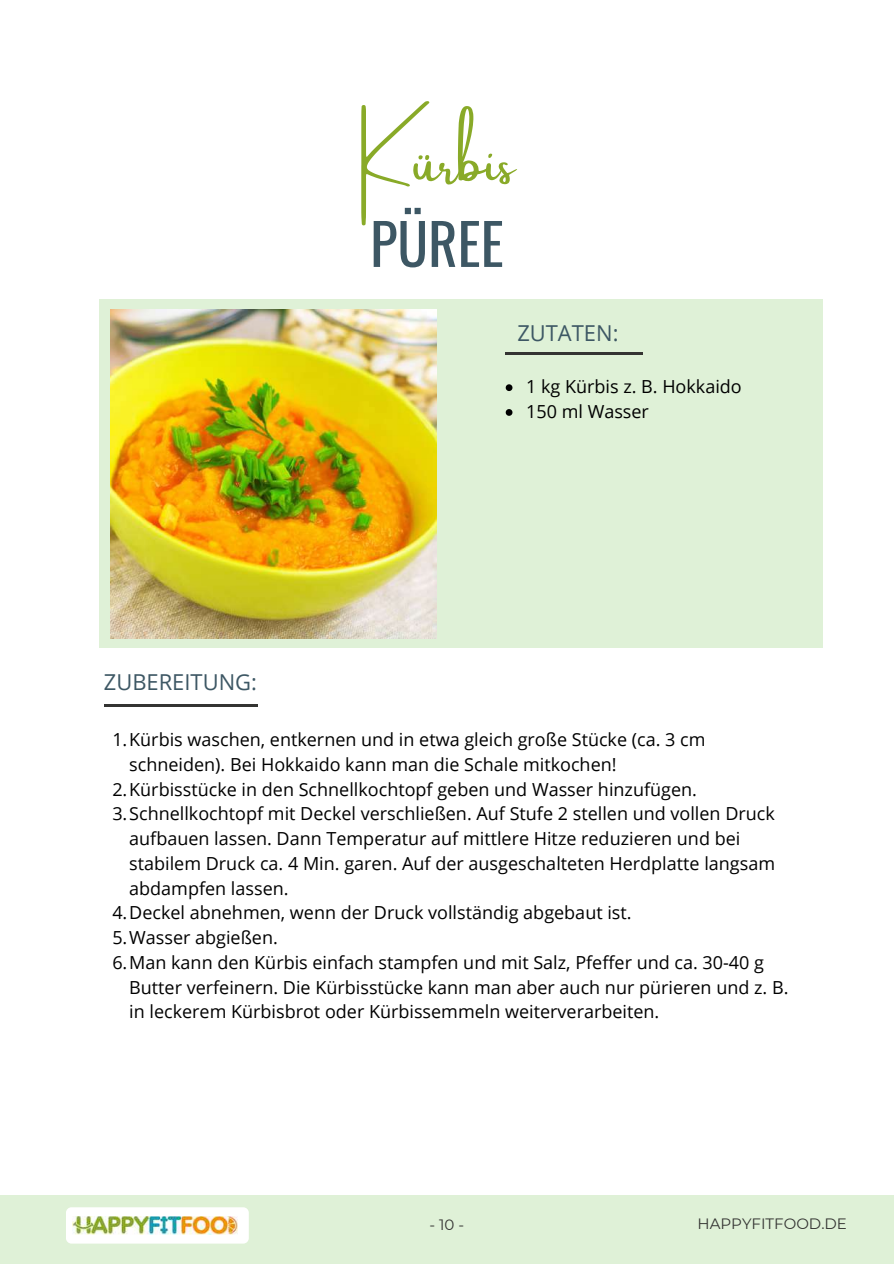
<style>
.page{position:relative;width:894px;height:1264px;background:#fff}
.page>*{position:absolute;margin:0;border:0;box-sizing:border-box;transform-origin:0 0}
.t1{font:58.35px "Amsterdam One";color:#89aa28}
.t2{font:56.7px "Oswald";color:#3d5764}
.t3{font:21.9px "Open Sans";color:#3d5764}
.t4{font:18px/24.8px "Open Sans";color:#000}
.t5{font:15px "Montserrat";color:#343432}
</style>
<div class="page">
<div style="left:99px;top:299px;width:723px;height:348px;background:#dff1d7"></div>
<img style="left:110px;top:309px;width:326px;height:330px">
<hr style="left:104px;top:704px;width:153px;height:2px;background:#343432">
<hr style="left:505px;top:353px;width:137px;height:1px;background:#343432">
<div style="left:0;top:1195px;width:893px;height:68px;background:#dff1d7"></div>
<div style="left:66px;top:1207px;width:183px;height:36px;background:#fff;border-radius:6px"></div>
<img style="left:72px;top:1216px;width:166px;height:18px">
<svg style="left:505px;top:384px;width:7px;height:7px"></svg>
<svg style="left:505px;top:409px;width:7px;height:7px"></svg>
<h1 class="t1" style="left:358px;top:130px;width:158px">Kürbis</h1>
<h2 class="t2" style="left:370px;top:199px;width:135px">PÜREE</h2>
<p class="t3" style="left:517px;top:318px;width:103px">ZUTATEN:</p>
<p class="t3" style="left:104px;top:666px;width:154px">ZUBEREITUNG:</p>
<p class="t4" style="left:526px;top:374px;width:217px">1 kg Kürbis z. B. Hokkaido<br>150 ml Wasser</p>
<p class="t4" style="left:112px;top:726px;width:594px">1.Kürbis waschen, entkernen und in etwa gleich große Stücke (ca. 3 cm</p>
<p class="t4" style="left:129px;top:751px;width:489px">schneiden). Bei Hokkaido kann man die Schale mitkochen!</p>
<p class="t4" style="left:112px;top:776px;width:586px">2.Kürbisstücke in den Schnellkochtopf geben und Wasser hinzufügen.</p>
<p class="t4" style="left:112px;top:801px;width:663px">3.Schnellkochtopf mit Deckel verschließen. Auf Stufe 2 stellen und vollen Druck</p>
<p class="t4" style="left:129px;top:825px;width:612px">aufbauen lassen. Dann Temperatur auf mittlere Hitze reduzieren und bei</p>
<p class="t4" style="left:129px;top:850px;width:647px">stabilem Druck ca. 4 Min. garen. Auf der ausgeschalteten Herdplatte langsam</p>
<p class="t4" style="left:129px;top:875px;width:161px">abdampfen lassen.</p>
<p class="t4" style="left:112px;top:900px;width:520px">4.Deckel abnehmen, wenn der Druck vollständig abgebaut ist.</p>
<p class="t4" style="left:112px;top:924px;width:167px">5.Wasser abgießen.</p>
<p class="t4" style="left:112px;top:949px;width:653px">6.Man kann den Kürbis einfach stampfen und mit Salz, Pfeffer und ca. 30-40 g</p>
<p class="t4" style="left:129px;top:974px;width:660px">Butter verfeinern. Die Kürbisstücke kann man aber auch nur pürieren und z. B.</p>
<p class="t4" style="left:129px;top:999px;width:531px">in leckerem Kürbisbrot oder Kürbissemmeln weiterverarbeiten.</p>
<p class="t5" style="left:429px;top:1215px;width:36px">-10-</p>
<p class="t5" style="left:697px;top:1214px;width:151px">HAPPYFITFOOD.DE</p>
</div>
